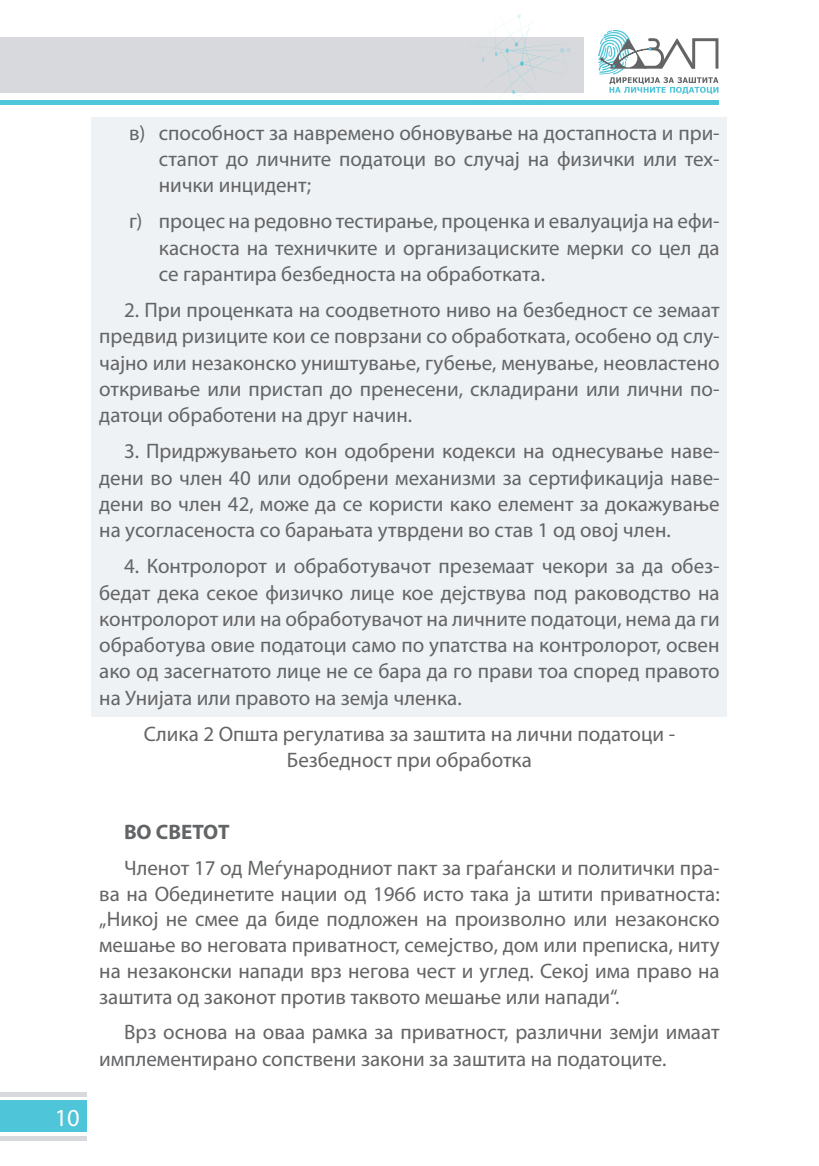
<style>
.page{position:relative;width:819px;height:1166px;background:#fff}
.page>*{position:absolute;margin:0;border:0;box-sizing:border-box;transform-origin:0 0}
.t1{font:24.5px "Myriad Pro";color:#fff}
.t2{font:21px/26.2px "Myriad Pro";color:#636466;text-align:justify}
.t3{font:700 21px "Myriad Pro";color:#636466}
</style>
<div class="page">
<svg style="left:598px;top:30px;width:120px;height:64px"></svg>
<div style="left:0;top:37px;width:583px;height:56px;background:#d8d9dc"></div>
<div style="left:0;top:1100px;width:86px;height:32px;background:#4ec5d8"></div>
<div style="left:0;top:100px;width:718px;height:5px;background:#4ec5d8"></div>
<div style="left:0;top:1136px;width:86px;height:5px;background:#d8d9dc"></div>
<div style="left:0;top:1091px;width:86px;height:5px;background:#d8d9dc"></div>
<svg style="left:482px;top:14px;width:89px;height:86px"></svg>
<div style="left:92px;top:117px;width:635px;height:599px;background:#eff2f4"></div>
<p class="t2" style="left:159px;top:120px;width:562px;text-indent:-30px">в) способност за навремено обновување на достапноста и при&shy;стапот до личните податоци во случај на физички или тех&shy;нички инцидент;</p>
<p class="t2" style="left:159px;top:209px;width:562px;text-indent:-30px">г) процес на редовно тестирање, проценка и евалуација на ефи&shy;касноста на техничките и организациските мерки со цел да се гарантира безбедноста на обработката.</p>
<p class="t2" style="left:99px;top:297px;width:622px;text-indent:25px">2. При проценката на соодветното ниво на безбедност се земаат предвид ризиците кои се поврзани со обработката, особено од слу&shy;чајно или незаконско уништување, губење, менување, неовластено откривање или пристап до пренесени, складирани или лични по&shy;датоци обработени на друг начин.</p>
<p class="t2" style="left:99px;top:439px;width:622px;text-indent:25px">3. Придржувањето кон одобрени кодекси на однесување наве&shy;дени во член 40 или одобрени механизми за сертификација наве&shy;дени во член 42, може да се користи како елемент за докажување на усогласеноста со барањата утврдени во став 1 од овој член.</p>
<p class="t2" style="left:99px;top:553px;width:622px;text-indent:25px">4. Контролорот и обработувачот преземаат чекори за да обез&shy;бедат дека секое физичко лице кое дејствува под раководство на контролорот или на обработувачот на личните податоци, нема да ги обработува овие податоци само по упатства на контролорот, освен ако од засегнатото лице не се бара да го прави тоа според правото на Унијата или правото на земја членка.</p>
<p class="t2" style="left:144px;top:721px;width:531px;text-align:center">Слика 2 Општа регулатива за заштита на лични податоци -<br>Безбедност при обработка</p>
<p class="t1" style="left:55px;top:1104px;width:27px">10</p>
<p class="t3" style="left:124px;top:820px;width:107px">ВО СВЕТОТ</p>
<p class="t2" style="left:99px;top:855px;width:622px;line-height:25.7px;text-indent:25px">Членот 17 од Меѓународниот пакт за граѓански и политички пра&shy;ва на Обединетите нации од 1966 исто така ја штити приватноста: „Никој не смее да биде подложен на произволно или незаконско мешање во неговата приватност, семејство, дом или преписка, ниту на незаконски напади врз негова чест и углед. Секој има право на заштита од законот против таквото мешање или напади“.</p>
<p class="t2" style="left:99px;top:1019px;width:622px;text-indent:25px">Врз основа на оваа рамка за приватност, различни земји имаат имплементирано сопствени закони за заштита на податоците.</p>
</div>
